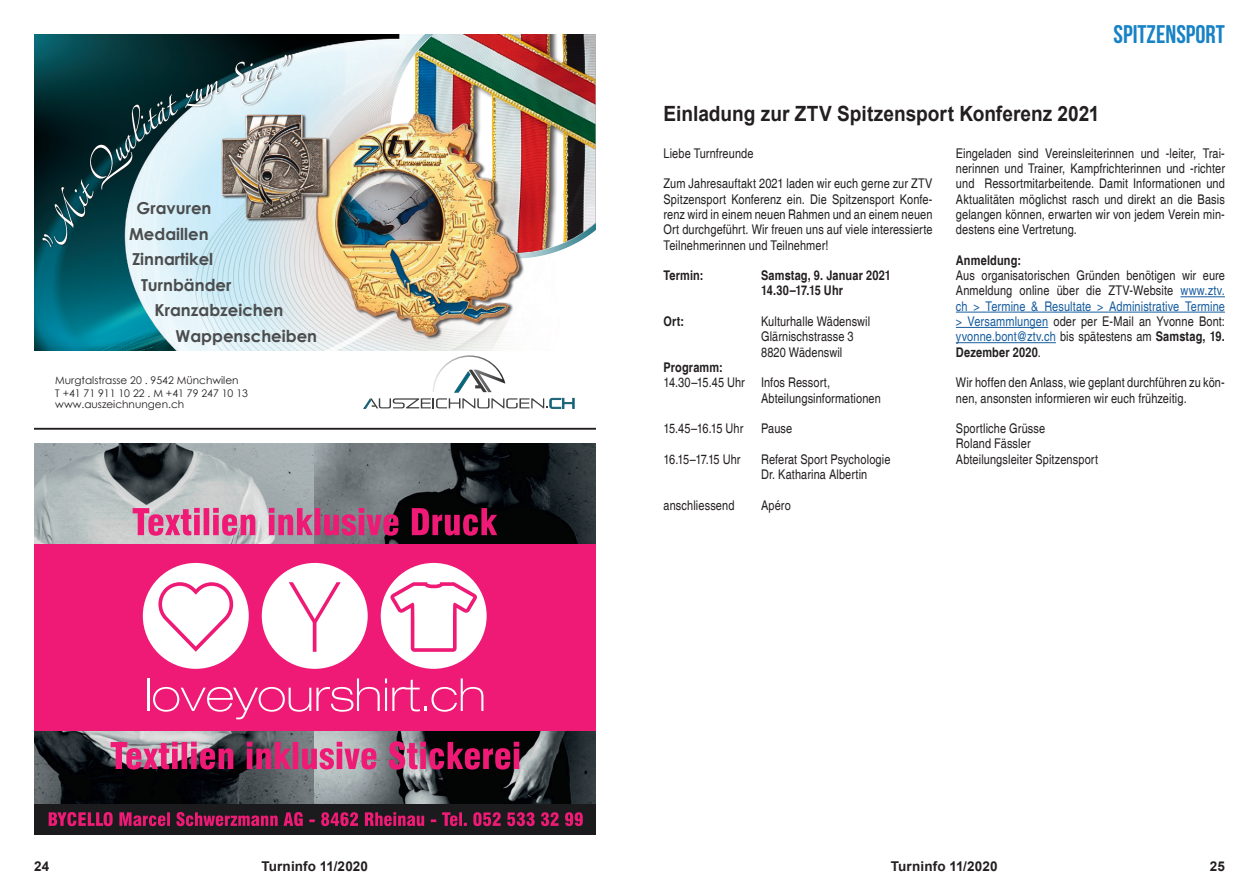
<style>
.page{position:relative;width:1259px;height:893px;background:#fff}
.page>*{position:absolute;margin:0;border:0;box-sizing:border-box;transform-origin:0 0}
.t1{font:700 25.5px "Bebas Neue";color:#1782c5}
.t2{font:700 21px "Arial";color:#231f20;scale:.91 1}
.t3{font:700 16.5px "Century Gothic";color:#4b4c4d}
.t4{font:700 13.5px "Arial";letter-spacing:.01em;color:#231f20}
.t5{font:condensed 13.35px/15.3px "Helvetica";letter-spacing:.01em;color:#231f20}
.t6{font:700 condensed 13.35px/15.3px "Helvetica";letter-spacing:.01em;color:#231f20}
.t7{font:condensed 13.35px "Helvetica";letter-spacing:-.015em;color:#231f20}
.t8{font:condensed 13.35px "Helvetica";letter-spacing:-.035em;color:#231f20}
.t9{font:10.5px/12.6px "Century Gothic";color:#231f20}
.s1{color:#175d9e}
.s2{font-weight:700}
</style>
<div class="page">
<hr style="left:1180px;top:296px;width:45px;height:1px;background:#175d9e">
<hr style="left:956px;top:312px;width:269px;height:1px;background:#175d9e">
<hr style="left:956px;top:327px;width:92px;height:1px;background:#175d9e">
<hr style="left:956px;top:342px;width:100px;height:1px;background:#175d9e">
<img style="left:34px;top:443px;width:561px;height:361px">
<div style="left:34px;top:545px;width:561px;height:186px;background:#ee1a75"></div>
<hr style="left:147px;top:678px;width:2px;height:33px;background:#fff">
<svg style="left:153px;top:678px;width:330px;height:41px"></svg>
<svg style="left:381px;top:563px;width:106px;height:106px"></svg>
<svg style="left:262px;top:563px;width:106px;height:106px"></svg>
<svg style="left:143px;top:563px;width:106px;height:106px"></svg>
<svg style="left:133px;top:508px;width:364px;height:28px;background:#af4e79"></svg>
<svg style="left:111px;top:741px;width:408px;height:29px;background:#a0426d"></svg>
<div style="left:34px;top:804px;width:561px;height:30px;background:#1b1a1d"></div>
<svg style="left:49px;top:812px;width:534px;height:14px"></svg>
<img style="left:34px;top:34px;width:465px;height:317px">
<img style="left:342px;top:34px;width:210px;height:225px">
<div style="left:316px;top:112px;width:208px;height:227px;background:#231f20;opacity:.75"></div>
<img style="left:314px;top:113px;width:205px;height:223px">
<div style="left:222px;top:114px;width:109px;height:107px;background:#231f20;opacity:.75"></div>
<img style="left:294px;top:115px;width:33px;height:104px">
<div style="left:42px;top:52px;width:252px;height:197px;background:#231f20;opacity:.9"></div>
<svg style="left:42px;top:94px;width:136px;height:153px;background:#406267"></svg>
<svg style="left:185px;top:81px;width:38px;height:27px"></svg>
<svg style="left:231px;top:54px;width:60px;height:51px;background:#a9babe"></svg>
<hr style="left:34px;top:428px;width:561px;height:2px;background:#231f20">
<svg style="left:364px;top:398px;width:210px;height:10px"></svg>
<svg style="left:433px;top:355px;width:72px;height:37px"></svg>
<img style="left:390px;top:34px;width:206px;height:219px">
<p class="t3" style="left:137px;top:198px;width:76px">Gravuren</p>
<p class="t3" style="left:129px;top:223px;width:81px">Medaillen</p>
<p class="t3" style="left:132px;top:249px;width:83px">Zinnartikel</p>
<p class="t3" style="left:141px;top:274px;width:92px">Turnbänder</p>
<p class="t3" style="left:155px;top:300px;width:130px">Kranzabzeichen</p>
<p class="t3" style="left:176px;top:325px;width:143px">Wappenscheiben</p>
<p class="t9" style="left:55px;top:374px;width:194px">Murgtalstrasse 20 . 9542 Münchwilen<br>T +41 71 911 10 22 . M +41 79 247 10 13</p>
<p class="t9" style="left:55px;top:398px;width:130px">www.auszeichnungen.ch</p>
<p class="t4" style="left:34px;top:857px;width:17px">24</p>
<p class="t4" style="left:261px;top:857px;width:108px">Turninfo 11/2020</p>
<h1 class="t1" style="left:1113px;top:21px;width:113px">SPITZENSPORT</h1>
<h2 class="t2" style="left:663px;top:99px;width:480px">Einladung zur ZTV Spitzensport Konferenz 2021</h2>
<p class="t5" style="left:663px;top:146px;width:92px">Liebe Turnfreunde</p>
<p class="t5" style="left:663px;top:176px;width:270px;text-align:justify">Zum Jahresauftakt 2021 laden wir euch gerne zur ZTV Spitzensport Konferenz ein. Die Spitzensport Konfe&shy;renz wird in einem neuen Rahmen und an einem neuen Ort durchgeführt. Wir freuen uns auf viele interessierte Teilnehmerinnen und Teilnehmer!</p>
<p class="t6" style="left:663px;top:268px;width:42px">Termin:</p>
<p class="t6" style="left:761px;top:268px;width:131px">Samstag, 9. Januar 2021<br>14.30–17.15 Uhr</p>
<p class="t6" style="left:663px;top:314px;width:22px">Ort:</p>
<p class="t5" style="left:761px;top:314px;width:111px">Kulturhalle Wädenswil<br>Glärnischstrasse 3<br>8820 Wädenswil</p>
<p class="t6" style="left:663px;top:360px;width:61px">Programm:</p>
<p class="t5" style="left:761px;top:375px;width:121px;text-indent:-97px">14.30–15.45 Uhr Infos Ressort,<br>Abteilungsinformationen</p>
<p class="t7" style="left:663px;top:421px;width:81px">15.45–16.15 Uhr</p>
<p class="t5" style="left:761px;top:421px;width:33px">Pause</p>
<p class="t8" style="left:663px;top:451px;width:79px">16.15–17.15 Uhr</p>
<p class="t5" style="left:761px;top:452px;width:131px">Referat Sport Psychologie<br>Dr. Katharina Albertin</p>
<p class="t5" style="left:663px;top:497px;width:72px">anschliessend</p>
<p class="t5" style="left:761px;top:497px;width:31px">Apéro</p>
<p class="t5" style="left:956px;top:146px;width:270px;text-align:justify">Eingeladen sind Vereinsleiterinnen und -leiter, Trai&shy;nerinnen und Trainer, Kampfrichterinnen und -richter und Ressortmitarbeitende. Damit Informationen und Aktualitäten möglichst rasch und direkt an die Basis gelangen können, erwarten wir von jedem Verein min&shy;destens eine Vertretung.</p>
<p class="t6" style="left:956px;top:253px;width:67px">Anmeldung:</p>
<p class="t5" style="left:956px;top:268px;width:270px;text-align:justify">Aus organisatorischen Gründen benötigen wir eure Anmeldung online über die ZTV-Website <span class="s1">www.ztv. ch &gt; Termine &amp; Resultate &gt; Administrative Termine &gt; Versammlungen</span> oder per E-Mail an Yvonne Bont: <span class="s1">yvonne.bont@ztv.ch</span> bis spätestens am <span class="s2">Samstag, 19.<br>Dezember 2020</span>.</p>
<p class="t5" style="left:956px;top:375px;width:270px">Wir hoffen den Anlass, wie geplant durchführen zu kön&shy;nen, ansonsten informieren wir euch frühzeitig.</p>
<p class="t5" style="left:956px;top:421px;width:144px">Sportliche Grüsse<br>Roland Fässler<br>Abteilungsleiter Spitzensport</p>
<p class="t4" style="left:891px;top:857px;width:108px">Turninfo 11/2020</p>
<p class="t4" style="left:1209px;top:857px;width:17px">25</p>
</div>
